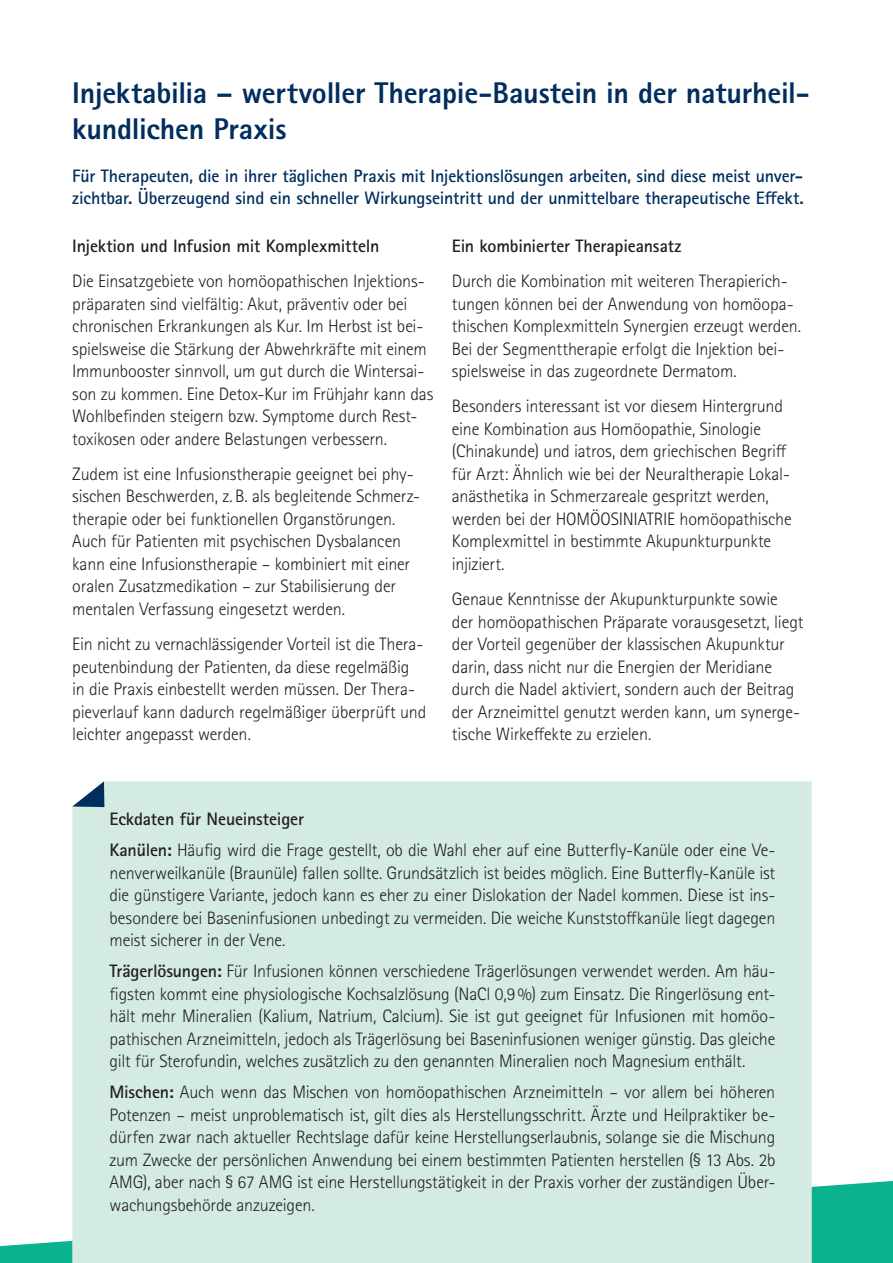
<style>
.page{position:relative;width:893px;height:1263px;background:#fff}
.page>*{position:absolute;margin:0;border:0;box-sizing:border-box;transform-origin:0 0}
.t1{font:800 30px/36px "Rotis Sans Serif Std";letter-spacing:-.01em;color:#002e5e}
.t2{font:300 18px/22.5px "Rotis Sans Serif Std";letter-spacing:-.01em;color:#231f20}
.t3{font:700 18px/21.6px "Rotis Sans Serif Std";letter-spacing:-.01em;color:#002e5e}
.t4{font:700 18px "Rotis Sans Serif Std";letter-spacing:-.01em;color:#231f20}
.s1{font-weight:700}
</style>
<div class="page">
<svg style="left:0;top:1181px;width:893px;height:82px;fill:#0ab38d"></svg>
<div style="left:72px;top:781px;width:740px;height:482px;background:#d4ebe2"></div>
<svg style="left:72px;top:781px;width:32px;height:26px"></svg>
<h1 class="t1" style="left:72px;top:74px;width:739px">Injektabilia – wertvoller Therapie-Baustein in der naturheil&shy;kundlichen Praxis</h1>
<p class="t3" style="left:72px;top:165px;width:733px">Für Therapeuten, die in ihrer täglichen Praxis mit Injektionslösungen arbeiten, sind diese meist unver&shy;zichtbar. Überzeugend sind ein schneller Wirkungseintritt und der unmittelbare therapeutische Effekt.</p>
<p class="t4" style="left:72px;top:234px;width:309px">Injektion und Infusion mit Komplexmitteln</p>
<p class="t2" style="left:72px;top:270px;width:363px">Die Einsatzgebiete von homöopathischen Injektions&shy;präparaten sind vielfältig: Akut, präventiv oder bei chronischen Erkrankungen als Kur. Im Herbst ist bei&shy;spielsweise die Stärkung der Abwehrkräfte mit einem Immunbooster sinnvoll, um gut durch die Wintersai&shy;son zu kommen. Eine Detox-Kur im Frühjahr kann das Wohlbefinden steigern bzw. Symptome durch Rest&shy;toxikosen oder andere Belastungen verbessern.</p>
<p class="t2" style="left:72px;top:463px;width:349px">Zudem ist eine Infusionstherapie geeignet bei phy&shy;sischen Beschwerden, z.B. als begleitende Schmerz&shy;therapie oder bei funktionellen Organstörungen.<br>Auch für Patienten mit psychischen Dysbalancen kann eine Infusionstherapie – kombiniert mit einer oralen Zusatzmedikation – zur Stabilisierung der mentalen Verfassung eingesetzt werden.</p>
<p class="t2" style="left:72px;top:633px;width:356px">Ein nicht zu vernachlässigender Vorteil ist die Thera&shy;peutenbindung der Patienten, da diese regelmäßig in die Praxis einbestellt werden müssen. Der Thera&shy;pieverlauf kann dadurch regelmäßiger überprüft und leichter angepasst werden.</p>
<p class="t4" style="left:452px;top:234px;width:231px">Ein kombinierter Therapieansatz</p>
<p class="t2" style="left:452px;top:270px;width:351px">Durch die Kombination mit weiteren Therapierich&shy;tungen können bei der Anwendung von homöopa&shy;thischen Komplexmitteln Synergien erzeugt werden.<br>Bei der Segmenttherapie erfolgt die Injektion bei&shy;spielsweise in das zugeordnete Dermatom.</p>
<p class="t2" style="left:452px;top:395px;width:341px">Besonders interessant ist vor diesem Hintergrund eine Kombination aus Homöopathie, Sinologie (Chinakunde) und iatros, dem griechischen Begriff für Arzt: Ähnlich wie bei der Neuraltherapie Lokal&shy;anästhetika in Schmerzareale gespritzt werden, werden bei der HOMÖOSINIATRIE homöopathische Komplexmittel in bestimmte Akupunkturpunkte injiziert.</p>
<p class="t2" style="left:452px;top:588px;width:353px">Genaue Kenntnisse der Akupunkturpunkte sowie der homöopathischen Präparate vorausgesetzt, liegt der Vorteil gegenüber der klassischen Akupunktur darin, dass nicht nur die Energien der Meridiane durch die Nadel aktiviert, sondern auch der Beitrag der Arzneimittel genutzt werden kann, um synerge&shy;tische Wirkeffekte zu erzielen.</p>
<p class="t2" style="left:109px;top:804px;width:667px;line-height:31px"><span class="s1">Eckdaten für Neueinsteiger<br>Kanülen:</span> Häufig wird die Frage gestellt, ob die Wahl eher auf eine Butterfly-Kanüle oder eine Ve-</p>
<p class="t2" style="left:109px;top:862px;width:667px;text-align:justify">nenverweilkanüle (Braunüle) fallen sollte. Grundsätzlich ist beides möglich. Eine Butterfly-Kanüle ist die günstigere Variante, jedoch kann es eher zu einer Dislokation der Nadel kommen. Diese ist ins&shy;besondere bei Baseninfusionen unbedingt zu vermeiden. Die weiche Kunststoffkanüle liegt dagegen meist sicherer in der Vene.</p>
<p class="t2" style="left:109px;top:960px;width:667px;text-align:justify"><span class="s1">Trägerlösungen:</span> Für Infusionen können verschiedene Trägerlösungen verwendet werden. Am häu&shy;figsten kommt eine physiologische Kochsalzlösung (NaCl 0,9%) zum Einsatz. Die Ringerlösung ent&shy;hält mehr Mineralien (Kalium, Natrium, Calcium). Sie ist gut geeignet für Infusionen mit homöo&shy;pathischen Arzneimitteln, jedoch als Trägerlösung bei Baseninfusionen weniger günstig. Das gleiche gilt für Sterofundin, welches zusätzlich zu den genannten Mineralien noch Magnesium enthält.</p>
<p class="t2" style="left:109px;top:1081px;width:667px;text-align:justify"><span class="s1">Mischen:</span> Auch wenn das Mischen von homöopathischen Arzneimitteln – vor allem bei höheren Potenzen – meist unproblematisch ist, gilt dies als Herstellungsschritt. Ärzte und Heilpraktiker be&shy;dürfen zwar nach aktueller Rechtslage dafür keine Herstellungserlaubnis, solange sie die Mischung zum Zwecke der persönlichen Anwendung bei einem bestimmten Patienten herstellen (§ 13 Abs. 2b AMG), aber nach § 67 AMG ist eine Herstellungstätigkeit in der Praxis vorher der zuständigen Über&shy;wachungsbehörde anzuzeigen.</p>
</div>
